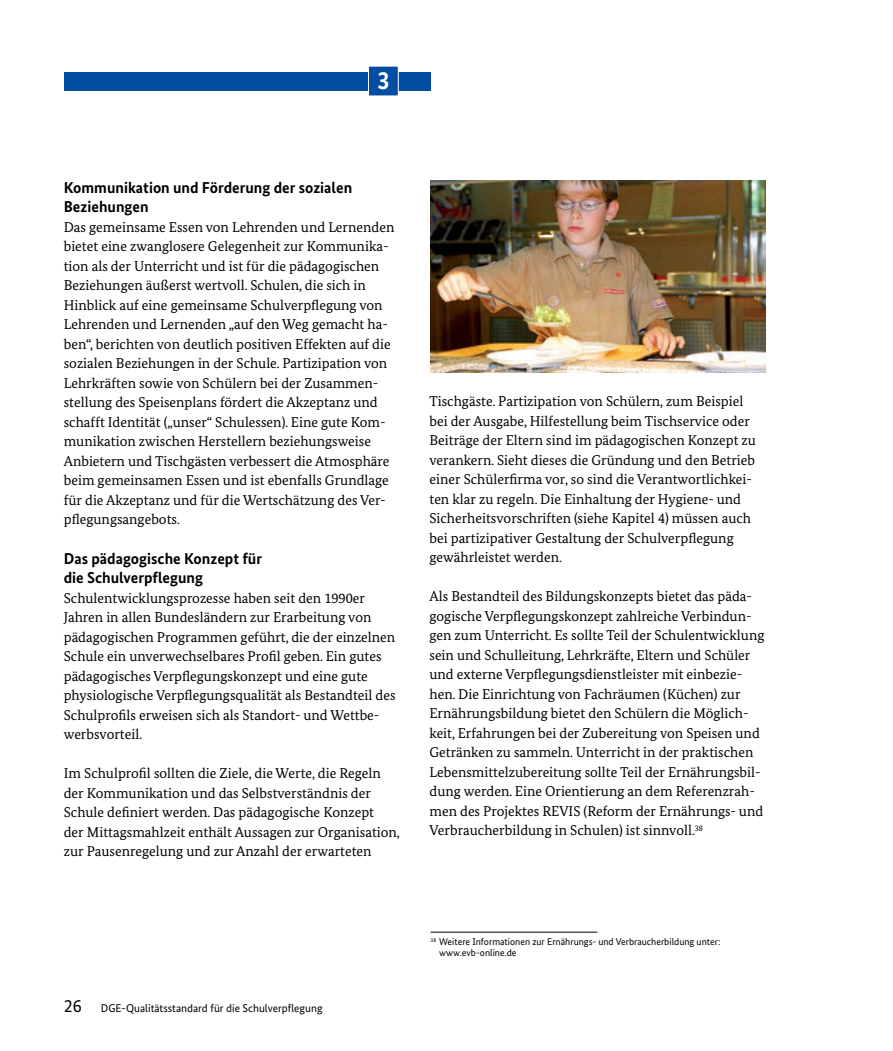
<style>
.page{position:relative;width:893px;height:1051px;background:#fff}
.page>*{position:absolute;margin:0;border:0;box-sizing:border-box;transform-origin:0 0}
.t1{font:700 25.5px "Bundes Sans";color:#fff}
.t2{font:700 15.75px/19.5px "Bundes Sans";color:#000}
.t3{font:14.25px/19.5px "Bundes Serif";color:#000}
.t4{font:11.25px "Bundes Sans";color:#000}
.t5{font:9.75px/11.2px "Bundes Sans";color:#000}
.s1{font-size:18px}
</style>
<div class="page">
<div style="left:64px;top:72px;width:367px;height:18px;background:#034ea2"></div>
<div style="left:368px;top:66px;width:30px;height:30px;background:#034ea2"></div>
<div style="left:368px;top:66px;width:31px;height:30px;border:1px solid #fff"></div>
<img style="left:431px;top:180px;width:334px;height:192px">
<hr style="left:431px;top:931px;width:166px;height:1px;background:#000">
<h1 class="t1" style="left:377px;top:65px;width:14px">3</h1>
<p class="t2" style="left:64px;top:177px;width:290px">Kommunikation und Förderung der sozialen<br>Beziehungen</p>
<p class="t3" style="left:64px;top:217px;width:332px">Das gemeinsame Essen von Lehrenden und Lernenden bietet eine zwanglosere Gelegenheit zur Kommunika&shy;tion als der Unterricht und ist für die pädagogischen Beziehungen äußerst wertvoll. Schulen, die sich in Hinblick auf eine gemeinsame Schulverpflegung von Lehrenden und Lernenden „auf den Weg gemacht ha&shy;ben“, berichten von deutlich positiven Effekten auf die sozialen Beziehungen in der Schule. Partizipation von Lehrkräften sowie von Schülern bei der Zusammen&shy;stellung des Speisenplans fördert die Akzeptanz und schafft Identität („unser“ Schulessen). Eine gute Kom&shy;munikation zwischen Herstellern beziehungsweise Anbietern und Tischgästen verbessert die Atmosphäre beim gemeinsamen Essen und ist ebenfalls Grundlage für die Akzeptanz und für die Wertschätzung des Ver&shy;pflegungsangebots.</p>
<p class="t2" style="left:64px;top:548px;width:200px">Das pädagogische Konzept für die Schulverpflegung</p>
<p class="t3" style="left:64px;top:587px;width:333px">Schulentwicklungsprozesse haben seit den 1990er Jahren in allen Bundesländern zur Erarbeitung von pädagogischen Programmen geführt, die der einzelnen Schule ein unverwechselbares Profil geben. Ein gutes pädagogisches Verpflegungskonzept und eine gute physiologische Verpflegungsqualität als Bestandteil des Schulprofils erweisen sich als Standort- und Wettbe&shy;werbsvorteil.</p>
<p class="t3" style="left:64px;top:763px;width:338px">Im Schulprofil sollten die Ziele, die Werte, die Regeln der Kommunikation und das Selbstverständnis der Schule definiert werden. Das pädagogische Konzept<br>der Mittagsmahlzeit enthält Aussagen zur Organisation, zur Pausenregelung und zur Anzahl der erwarteten</p>
<p class="t3" style="left:429px;top:391px;width:328px">Tischgäste. Partizipation von Schülern, zum Beispiel bei der Ausgabe, Hilfestellung beim Tischservice oder Beiträge der Eltern sind im pädagogischen Konzept zu verankern. Sieht dieses die Gründung und den Betrieb einer Schülerfirma vor, so sind die Verantwortlichkei&shy;ten klar zu regeln. Die Einhaltung der Hygiene- und Sicherheitsvorschriften (siehe Kapitel 4) müssen auch bei partizipativer Gestaltung der Schulverpflegung gewährleistet werden.</p>
<p class="t3" style="left:429px;top:586px;width:336px">Als Bestandteil des Bildungskonzepts bietet das päda&shy;gogische Verpflegungskonzept zahlreiche Verbindun&shy;gen zum Unterricht. Es sollte Teil der Schulentwicklung sein und Schulleitung, Lehrkräfte, Eltern und Schüler und externe Verpflegungsdienstleister mit einbezie&shy;hen. Die Einrichtung von Fachräumen (Küchen) zur Ernährungsbildung bietet den Schülern die Möglich&shy;keit, Erfahrungen bei der Zubereitung von Speisen und Getränken zu sammeln. Unterricht in der praktischen Lebensmittelzubereitung sollte Teil der Ernährungsbil&shy;dung werden. Eine Orientierung an dem Referenzrah&shy;men des Projektes REVIS (Reform der Ernährungs- und Verbraucherbildung in Schulen) ist sinnvoll.<sup>38</sup></p>
<p class="t4" style="left:64px;top:1001px;width:260px"><span class="s1">26</span> DGE-Qualitätsstandard für die Schulverpflegung</p>
<p class="t5" style="left:439px;top:935px;width:283px;text-indent:-9px"><sup>38</sup> Weitere Informationen zur Ernährungs- und Verbraucherbildung unter: www.evb-online.de</p>
</div>
